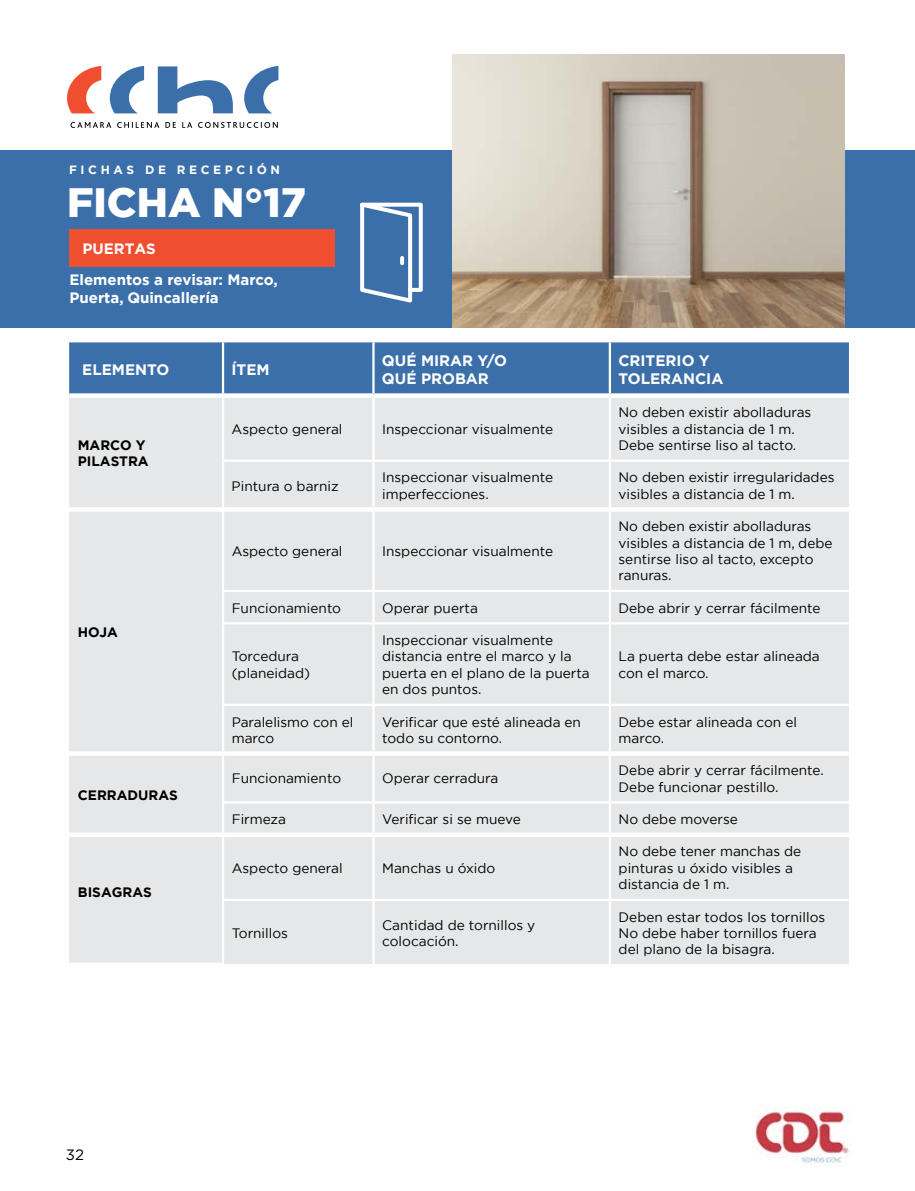
<style>
.page{position:relative;width:915px;height:1191px;background:#fff}
.page>*{position:absolute;margin:0;border:0;box-sizing:border-box;transform-origin:0 0}
.t1{font:900 40.95px "Gotham";color:#fff}
.t2{font:700 15.15px/18.1px "Gotham";color:#fff}
.t3{font:700 15px/30.8px "Gotham";color:#fff}
.t4{font:15px "Gotham Rounded";color:#000}
.t5{font:13.65px/16.4px "Gotham";color:#000}
.t6{font:700 13.65px/16.4px "Gotham";color:#000}
.t7{font:700 12px "Gotham";letter-spacing:.3em;color:#fff}
</style>
<div class="page">
<div style="left:69px;top:342px;width:779px;height:51px;background:#3b6faa"></div>
<div style="left:69px;top:398px;width:779px;height:566px;background:#e6e7e8"></div>
<hr style="left:222px;top:342px;width:2px;height:51px;background:#fff">
<hr style="left:372px;top:342px;width:2px;height:51px;background:#fff">
<hr style="left:608px;top:342px;width:2px;height:51px;background:#fff">
<hr style="left:222px;top:398px;width:2px;height:61px;background:#fff">
<hr style="left:372px;top:398px;width:2px;height:61px;background:#fff">
<hr style="left:608px;top:398px;width:2px;height:61px;background:#fff">
<hr style="left:222px;top:459px;width:151px;height:3px;background:#fff">
<hr style="left:222px;top:462px;width:2px;height:45px;background:#fff">
<hr style="left:373px;top:459px;width:236px;height:3px;background:#fff">
<hr style="left:372px;top:462px;width:2px;height:45px;background:#fff">
<hr style="left:609px;top:459px;width:239px;height:3px;background:#fff">
<hr style="left:608px;top:462px;width:2px;height:45px;background:#fff">
<hr style="left:222px;top:512px;width:2px;height:78px;background:#fff">
<hr style="left:372px;top:512px;width:2px;height:78px;background:#fff">
<hr style="left:608px;top:512px;width:2px;height:78px;background:#fff">
<hr style="left:222px;top:590px;width:151px;height:2px;background:#fff">
<hr style="left:222px;top:592px;width:2px;height:30px;background:#fff">
<hr style="left:373px;top:590px;width:236px;height:2px;background:#fff">
<hr style="left:372px;top:592px;width:2px;height:30px;background:#fff">
<hr style="left:609px;top:590px;width:239px;height:2px;background:#fff">
<hr style="left:608px;top:592px;width:2px;height:30px;background:#fff">
<hr style="left:222px;top:624px;width:2px;height:79px;background:#fff">
<hr style="left:372px;top:624px;width:2px;height:79px;background:#fff">
<hr style="left:608px;top:624px;width:2px;height:79px;background:#fff">
<hr style="left:222px;top:703px;width:151px;height:3px;background:#fff">
<hr style="left:222px;top:706px;width:2px;height:45px;background:#fff">
<hr style="left:373px;top:703px;width:236px;height:3px;background:#fff">
<hr style="left:372px;top:706px;width:2px;height:45px;background:#fff">
<hr style="left:609px;top:703px;width:239px;height:3px;background:#fff">
<hr style="left:608px;top:706px;width:2px;height:45px;background:#fff">
<hr style="left:222px;top:756px;width:2px;height:45px;background:#fff">
<hr style="left:372px;top:756px;width:2px;height:45px;background:#fff">
<hr style="left:608px;top:756px;width:2px;height:45px;background:#fff">
<hr style="left:222px;top:801px;width:151px;height:2px;background:#fff">
<hr style="left:222px;top:803px;width:2px;height:29px;background:#fff">
<hr style="left:373px;top:801px;width:236px;height:2px;background:#fff">
<hr style="left:372px;top:803px;width:2px;height:29px;background:#fff">
<hr style="left:609px;top:801px;width:239px;height:2px;background:#fff">
<hr style="left:608px;top:803px;width:2px;height:29px;background:#fff">
<hr style="left:222px;top:837px;width:2px;height:61px;background:#fff">
<hr style="left:372px;top:837px;width:2px;height:61px;background:#fff">
<hr style="left:608px;top:837px;width:2px;height:61px;background:#fff">
<hr style="left:222px;top:898px;width:151px;height:3px;background:#fff">
<hr style="left:222px;top:901px;width:2px;height:63px;background:#fff">
<hr style="left:373px;top:898px;width:236px;height:3px;background:#fff">
<hr style="left:372px;top:901px;width:2px;height:63px;background:#fff">
<hr style="left:609px;top:898px;width:239px;height:3px;background:#fff">
<hr style="left:608px;top:901px;width:2px;height:63px;background:#fff">
<div style="left:69px;top:507px;width:154px;height:5px;background:#fff"></div>
<div style="left:223px;top:507px;width:150px;height:5px;background:#fff"></div>
<div style="left:373px;top:507px;width:236px;height:5px;background:#fff"></div>
<div style="left:609px;top:507px;width:239px;height:5px;background:#fff"></div>
<div style="left:69px;top:751px;width:154px;height:5px;background:#fff"></div>
<div style="left:69px;top:832px;width:154px;height:5px;background:#fff"></div>
<div style="left:69px;top:962px;width:153px;height:5px;background:#fff"></div>
<div style="left:223px;top:751px;width:150px;height:5px;background:#fff"></div>
<div style="left:373px;top:751px;width:236px;height:5px;background:#fff"></div>
<div style="left:609px;top:751px;width:239px;height:5px;background:#fff"></div>
<hr style="left:222px;top:622px;width:151px;height:2px;background:#fff">
<hr style="left:373px;top:622px;width:236px;height:2px;background:#fff">
<hr style="left:609px;top:622px;width:239px;height:2px;background:#fff">
<div style="left:223px;top:832px;width:150px;height:5px;background:#fff"></div>
<div style="left:373px;top:832px;width:236px;height:5px;background:#fff"></div>
<div style="left:609px;top:832px;width:239px;height:5px;background:#fff"></div>
<div style="left:0;top:150px;width:914px;height:178px;background:#3b6faa"></div>
<div style="left:69px;top:229px;width:266px;height:37px;background:#f04e30"></div>
<svg style="left:158px;top:66px;width:75px;height:47px"></svg>
<svg style="left:244px;top:66px;width:34px;height:47px"></svg>
<svg style="left:110px;top:66px;width:34px;height:47px"></svg>
<svg style="left:67px;top:66px;width:34px;height:47px"></svg>
<svg style="left:71px;top:122px;width:207px;height:6px"></svg>
<img style="left:453px;top:54px;width:391px;height:274px">
<svg style="left:360px;top:202px;width:63px;height:101px"></svg>
<img style="left:753px;top:1106px;width:97px;height:61px">
<p class="t7" style="left:69px;top:162px;width:212px">FICHAS DE RECEPCIÓN</p>
<h1 class="t1" style="left:67px;top:174px;width:240px">FICHA N°17</h1>
<p class="t3" style="left:69px;top:233px;width:210px;text-indent:13px">PUERTAS<br>Elementos a revisar: Marco,</p>
<p class="t3" style="left:69px;top:282px;width:151px">Puerta, Quincallería</p>
<p class="t2" style="left:82px;top:360px;width:89px">ELEMENTO</p>
<p class="t2" style="left:231px;top:360px;width:40px">ÍTEM</p>
<p class="t2" style="left:382px;top:351px;width:127px">QUÉ MIRAR Y/O<br>QUÉ PROBAR</p>
<p class="t2" style="left:618px;top:351px;width:106px">CRITERIO Y<br>TOLERANCIA</p>
<p class="t6" style="left:78px;top:437px;width:72px">MARCO Y<br>PILASTRA</p>
<p class="t6" style="left:78px;top:624px;width:42px">HOJA</p>
<p class="t6" style="left:78px;top:786px;width:102px">CERRADURAS</p>
<p class="t6" style="left:78px;top:884px;width:75px">BISAGRAS</p>
<p class="t5" style="left:231px;top:420px;width:112px">Aspecto general</p>
<p class="t5" style="left:382px;top:420px;width:172px">Inspeccionar visualmente</p>
<p class="t5" style="left:618px;top:404px;width:194px">No deben existir abolladuras visibles a distancia de 1 m.<br>Debe sentirse liso al tacto.</p>
<p class="t5" style="left:231px;top:477px;width:108px">Pintura o barniz</p>
<p class="t5" style="left:382px;top:469px;width:172px">Inspeccionar visualmente imperfecciones.</p>
<p class="t5" style="left:618px;top:469px;width:217px">No deben existir irregularidades visibles a distancia de 1 m.</p>
<p class="t5" style="left:231px;top:542px;width:112px">Aspecto general</p>
<p class="t5" style="left:382px;top:542px;width:172px">Inspeccionar visualmente</p>
<p class="t5" style="left:618px;top:518px;width:215px">No deben existir abolladuras visibles a distancia de 1 m, debe sentirse liso al tacto, excepto ranuras.</p>
<p class="t5" style="left:231px;top:599px;width:111px">Funcionamiento</p>
<p class="t5" style="left:382px;top:599px;width:97px">Operar puerta</p>
<p class="t5" style="left:618px;top:599px;width:203px">Debe abrir y cerrar fácilmente</p>
<p class="t5" style="left:231px;top:648px;width:80px">Torcedura (planeidad)</p>
<p class="t5" style="left:382px;top:631px;width:209px">Inspeccionar visualmente distancia entre el marco y la puerta en el plano de la puerta en dos puntos.</p>
<p class="t5" style="left:618px;top:648px;width:203px">La puerta debe estar alineada con el marco.</p>
<p class="t5" style="left:231px;top:713px;width:123px">Paralelismo con el marco</p>
<p class="t5" style="left:382px;top:713px;width:200px">Verificar que esté alineada en todo su contorno.</p>
<p class="t5" style="left:618px;top:713px;width:180px">Debe estar alineada con el marco.</p>
<p class="t5" style="left:232px;top:770px;width:111px">Funcionamiento</p>
<p class="t5" style="left:382px;top:770px;width:118px">Operar cerradura</p>
<p class="t5" style="left:618px;top:762px;width:207px">Debe abrir y cerrar fácilmente.<br>Debe funcionar pestillo.</p>
<p class="t5" style="left:232px;top:810px;width:56px">Firmeza</p>
<p class="t5" style="left:382px;top:810px;width:140px">Verificar si se mueve</p>
<p class="t5" style="left:618px;top:810px;width:121px">No debe moverse</p>
<p class="t5" style="left:232px;top:859px;width:112px">Aspecto general</p>
<p class="t5" style="left:382px;top:859px;width:115px">Manchas u óxido</p>
<p class="t5" style="left:618px;top:843px;width:184px">No debe tener manchas de pinturas u óxido visibles a distancia de 1 m.</p>
<p class="t5" style="left:232px;top:924px;width:58px">Tornillos</p>
<p class="t5" style="left:382px;top:916px;width:155px">Cantidad de tornillos y colocación.</p>
<p class="t5" style="left:618px;top:908px;width:208px">Deben estar todos los tornillos<br>No debe haber tornillos fuera del plano de la bisagra.</p>
<p class="t4" style="left:66px;top:1144px;width:20px">32</p>
</div>
